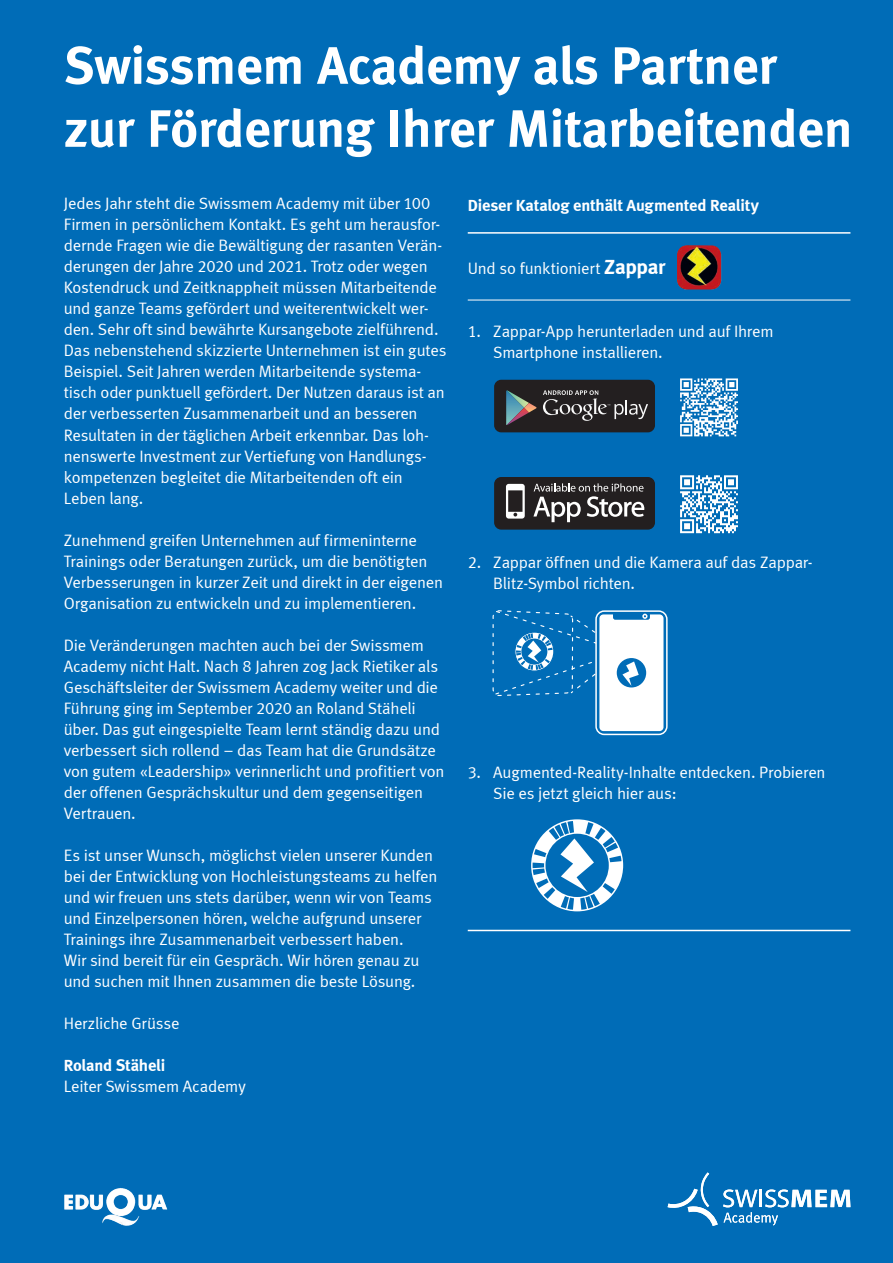
<style>
.page{position:relative;width:893px;height:1263px;background:#006cb7}
.page>*{position:absolute;margin:0;border:0;box-sizing:border-box;transform-origin:0 0}
.Titel_Editorial__wei{font:52.5px/63px "Meta Bold LF";color:#fff}
.Copy_Editorial__11_P{font:16.5px/21px "Meta Normal LF";letter-spacing:-.015em;color:#fff}
.Copy_Editorial__11_P-2{font:16.5px "Meta Bold LF";letter-spacing:-.01em;color:#fff}
.s1{font-family:"Meta Bold LF";font-size:21px}
</style>
<div class="page">
<hr style="left:468px;top:232px;width:382px;height:2px;background:#fff">
<hr style="left:468px;top:300px;width:382px;height:1px;background:#fff">
<hr style="left:468px;top:930px;width:382px;height:1px;background:#fff">
<img style="left:64px;top:1188px;width:103px;height:38px">
<svg style="left:680px;top:475px;width:58px;height:58px"></svg>
<div style="left:494px;top:477px;width:161px;height:53px;background:#231f20;border-radius:7px"></div>
<svg style="left:506px;top:484px;width:19px;height:35px"></svg>
<svg style="left:533px;top:483px;width:111px;height:39px"></svg>
<svg style="left:680px;top:378px;width:58px;height:58px"></svg>
<div style="left:494px;top:380px;width:161px;height:52px;background:#231f20;border-radius:7px"></div>
<svg style="left:506px;top:390px;width:31px;height:35px"></svg>
<svg style="left:543px;top:390px;width:105px;height:31px"></svg>
<svg style="left:492px;top:610px;width:176px;height:126px"></svg>
<img style="left:677px;top:245px;width:44px;height:45px">
<svg style="left:531px;top:819px;width:93px;height:93px"></svg>
<svg style="left:668px;top:1172px;width:182px;height:54px"></svg>
<p class="Titel_Editorial__wei" style="left:64px;top:33px;width:790px">Swissmem Academy als Partner zur Förderung Ihrer Mitarbeitenden</p>
<p class="Copy_Editorial__11_P" style="left:64px;top:193px;width:384px">Jedes Jahr steht die Swissmem Academy mit über 100<br>Firmen in persönlichem Kontakt. Es geht um herausfor&shy;dernde Fragen wie die Bewältigung der rasanten Verän&shy;derungen der Jahre 2020 und 2021. Trotz oder wegen Kostendruck und Zeitknappheit müssen Mitarbeitende und ganze Teams gefördert und weiterentwickelt wer&shy;den. Sehr oft sind bewährte Kursangebote zielführend.<br>Das nebenstehend skizzierte Unternehmen ist ein gutes Beispiel. Seit Jahren werden Mitarbeitende systema&shy;tisch oder punktuell gefördert. Der Nutzen daraus ist an der verbesserten Zusammenarbeit und an besseren Resultaten in der täglichen Arbeit erkennbar. Das loh&shy;nenswerte Investment zur Vertiefung von Handlungs&shy;kompetenzen begleitet die Mitarbeitenden oft ein Leben lang.</p>
<p class="Copy_Editorial__11_P" style="left:64px;top:529px;width:381px">Zunehmend greifen Unternehmen auf firmeninterne Trainings oder Beratungen zurück, um die benötigten Verbesserungen in kurzer Zeit und direkt in der eigenen Organisation zu entwickeln und zu implementieren.</p>
<p class="Copy_Editorial__11_P" style="left:64px;top:634px;width:382px">Die Veränderungen machten auch bei der Swissmem Academy nicht Halt. Nach 8 Jahren zog Jack Rietiker als Geschäftsleiter der Swissmem Academy weiter und die Führung ging im September 2020 an Roland Stäheli über. Das gut eingespielte Team lernt ständig dazu und verbessert sich rollend – das Team hat die Grundsätze von gutem «Leadership» verinnerlicht und profitiert von der offenen Gesprächskultur und dem gegenseitigen Vertrauen.</p>
<p class="Copy_Editorial__11_P" style="left:64px;top:844px;width:375px">Es ist unser Wunsch, möglichst vielen unserer Kunden bei der Entwicklung von Hochleistungsteams zu helfen und wir freuen uns stets darüber, wenn wir von Teams und Einzelpersonen hören, welche aufgrund unserer Trainings ihre Zusammenarbeit verbessert haben.</p>
<p class="Copy_Editorial__11_P" style="left:64px;top:949px;width:357px">Wir sind bereit für ein Gespräch. Wir hören genau zu und suchen mit Ihnen zusammen die beste Lösung.</p>
<p class="Copy_Editorial__11_P" style="left:64px;top:1012px;width:117px">Herzliche Grüsse</p>
<p class="Copy_Editorial__11_P-2" style="left:64px;top:1055px;width:103px">Roland Stäheli</p>
<p class="Copy_Editorial__11_P" style="left:64px;top:1075px;width:183px">Leiter Swissmem Academy</p>
<p class="Copy_Editorial__11_P-2" style="left:468px;top:196px;width:293px">Dieser Katalog enthält Augmented Reality</p>
<p class="Copy_Editorial__11_P" style="left:468px;top:258px;width:199px">Und so funktioniert <span class="s1">Zappar</span></p>
<p class="Copy_Editorial__11_P" style="left:493px;top:321px;width:282px;text-indent:-26px">1. Zappar-App herunterladen und auf Ihrem<br>Smartphone installieren.</p>
<p class="Copy_Editorial__11_P" style="left:493px;top:552px;width:319px;text-indent:-26px">2. Zappar öffnen und die Kamera auf das Zappar-<br>Blitz-Symbol richten.</p>
<p class="Copy_Editorial__11_P" style="left:493px;top:762px;width:334px;text-indent:-26px">3. Augmented-Reality-Inhalte entdecken. Probieren<br>Sie es jetzt gleich hier aus:</p>
</div>
